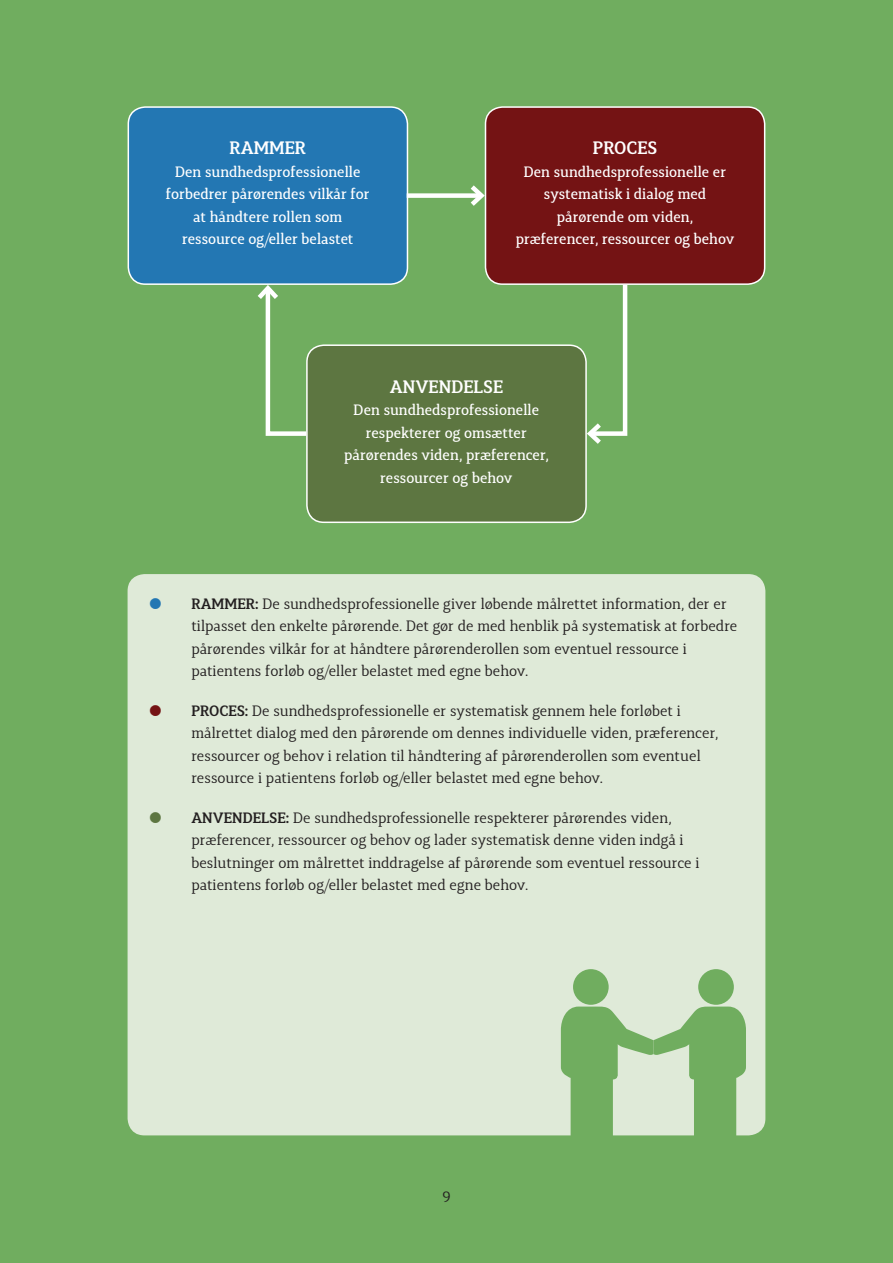
<style>
.page{position:relative;width:893px;height:1263px;background:#70ad5f}
.page>*{position:absolute;margin:0;border:0;box-sizing:border-box;transform-origin:0 0}
.t1{font:600 18px "Synerga Pro";color:#fff}
.t2{font:15px/22.5px "Synerga Pro";color:#231f20}
.t3{font:500 15px/22.5px "Synerga Pro";color:#fff;text-align:center}
.s1{font-weight:600}
</style>
<div class="page">
<div style="left:128px;top:574px;width:637px;height:561px;background:#dfead8;border-radius:17px"></div>
<div style="left:128px;top:107px;width:279px;height:177px;background:#2377b3;border-radius:17px"></div>
<div style="left:128px;top:106px;width:280px;height:179px;border:2px solid #fff;border-radius:17px"></div>
<div style="left:485px;top:107px;width:280px;height:177px;background:#741314;border-radius:17px"></div>
<div style="left:485px;top:106px;width:280px;height:179px;border:2px solid #fff;border-radius:17px"></div>
<div style="left:307px;top:345px;width:279px;height:177px;background:#5d7641;border-radius:17px"></div>
<div style="left:306px;top:344px;width:281px;height:179px;border:2px solid #fff;border-radius:17px"></div>
<div style="left:407px;top:193px;width:74px;height:5px;background:#fff"></div>
<svg style="left:466px;top:181px;width:22px;height:30px"></svg>
<svg style="left:583px;top:282px;width:47px;height:167px"></svg>
<svg style="left:253px;top:282px;width:58px;height:156px"></svg>
<div style="left:573px;top:969px;width:36px;height:36px;background:#70ad5f;border-radius:50%"></div>
<div style="left:698px;top:969px;width:36px;height:36px;background:#70ad5f;border-radius:50%"></div>
<svg style="left:561px;top:1006px;width:185px;height:130px"></svg>
<p class="t1" style="left:229px;top:136px;width:78px">RAMMER</p>
<p class="t3" style="left:166px;top:160px;width:205px">Den sundhedsprofessionelle forbedrer pårørendes vilkår for at håndtere rollen som ressource og/eller belastet</p>
<p class="t1" style="left:593px;top:136px;width:66px">PROCES</p>
<p class="t3" style="left:516px;top:160px;width:220px">Den sundhedsprofessionelle er systematisk i dialog med pårørende om viden, præferencer, ressourcer og behov</p>
<p class="t1" style="left:390px;top:374px;width:115px">ANVENDELSE</p>
<p class="t3" style="left:344px;top:398px;width:206px">Den sundhedsprofessionelle respekterer og omsætter pårørendes viden, præferencer, ressourcer og behov</p>
<p class="t2" style="left:191px;top:592px;width:548px"><span class="s1">RAMMER:</span> De sundhedsprofessionelle giver løbende målrettet information, der er tilpasset den enkelte pårørende. Det gør de med henblik på systematisk at forbedre pårørendes vilkår for at håndtere pårørenderollen som eventuel ressource i patientens forløb og/eller belastet med egne behov.</p>
<p class="t2" style="left:191px;top:699px;width:528px"><span class="s1">PROCES:</span> De sundhedsprofessionelle er systematisk gennem hele forløbet i målrettet dialog med den pårørende om dennes individuelle viden, præferencer, ressourcer og behov i relation til håndtering af pårørenderollen som eventuel ressource i patientens forløb og/eller belastet med egne behov.</p>
<p class="t2" style="left:191px;top:806px;width:510px"><span class="s1">ANVENDELSE:</span> De sundhedsprofessionelle respekterer pårørendes viden, præferencer, ressourcer og behov og lader systematisk denne viden indgå i beslutninger om målrettet inddragelse af pårørende som eventuel ressource i patientens forløb og/eller belastet med egne behov.</p>
<p class="t2" style="left:442px;top:1185px;width:10px">9</p>
</div>
